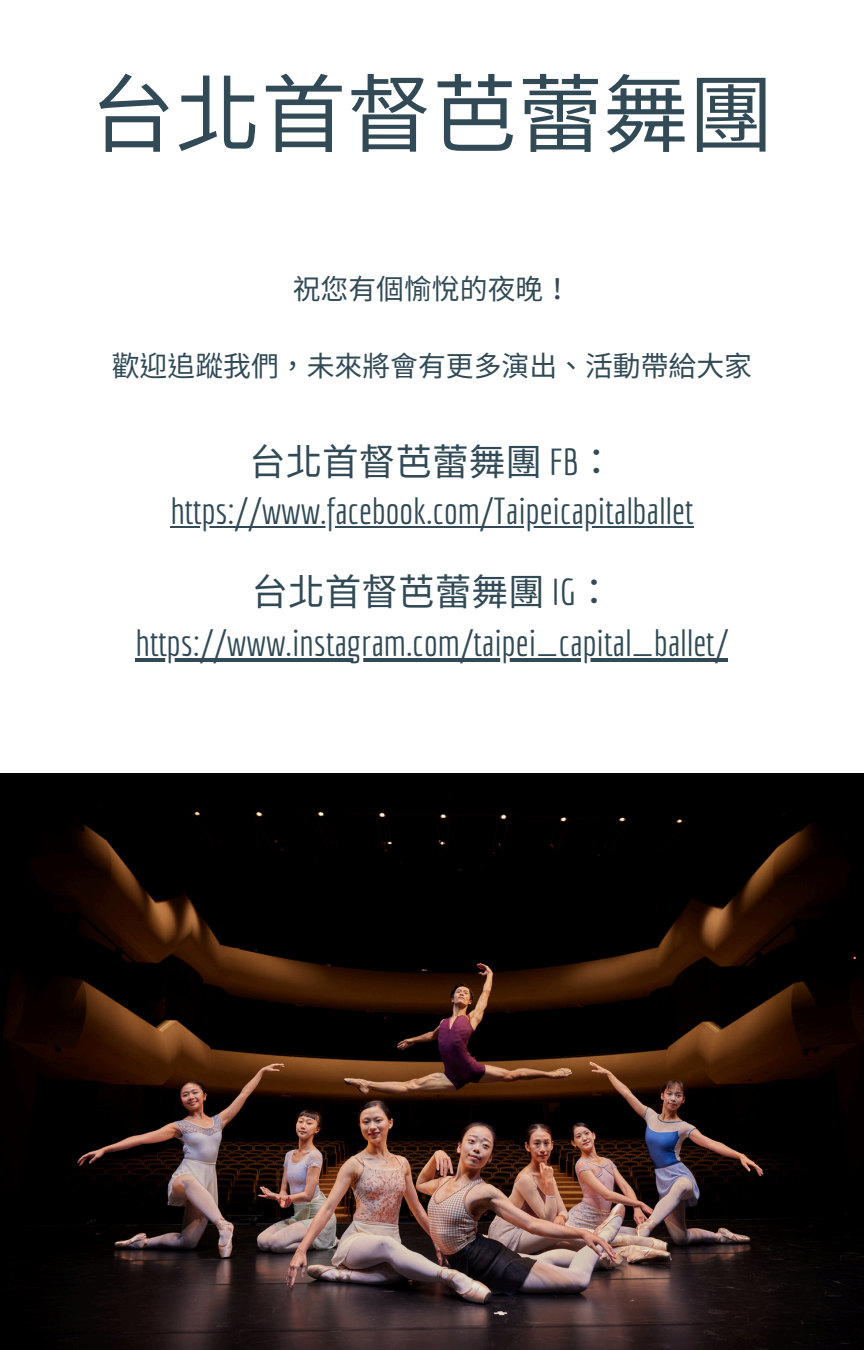
<style>
.page{position:relative;width:864px;height:1350px;background:#fff}
.page>*{position:absolute;margin:0;border:0;box-sizing:border-box;transform-origin:0 0}
.t1{font:85.5px "Noto Sans CJ Ksc";color:#314a56}
.t2{font:36.68px/80.5px "Economica";color:#314a56}
.t3{font:36.68px "Noto Sans CJ Ksc";color:#314a56}
.t4{font:27.9px "Noto Sans CJ Ksc";color:#314a56}
.s1{font-family:"Economica"}
.s2{font-family:"Noto Sans CJ Ksc"}
</style>
<div class="page">
<img style="left:0;top:774px;width:864px;height:576px">
<hr style="left:170px;top:526px;width:524px;height:2px;background:#314a56">
<hr style="left:136px;top:658px;width:592px;height:4px;background:#314a56">
<h1 class="t1" style="left:90px;top:46px;width:685px">台北首督芭蕾舞團</h1>
<p class="t4" style="left:293px;top:266px;width:257px">祝您有個愉悅的夜晚！</p>
<p class="t4" style="left:112px;top:343px;width:642px">歡迎追蹤我們， 未來將會有更多演出、 活動帶給大家</p>
<h2 class="t3" style="left:249px;top:432px;width:336px">台北首督芭蕾舞團<span class="s1">FB</span>：</h2>
<h2 class="t2" style="left:251px;top:470px;width:444px;text-indent:-81px">https://www.facebook.com/Taipeicapitalballet<span class="s2">台北首督芭蕾舞團</span>IG<span class="s2">：</span></h2>
<p class="t2" style="left:136px;top:602px;width:594px">https://www.instagram.com/taipei_capital_ballet/</p>
</div>
